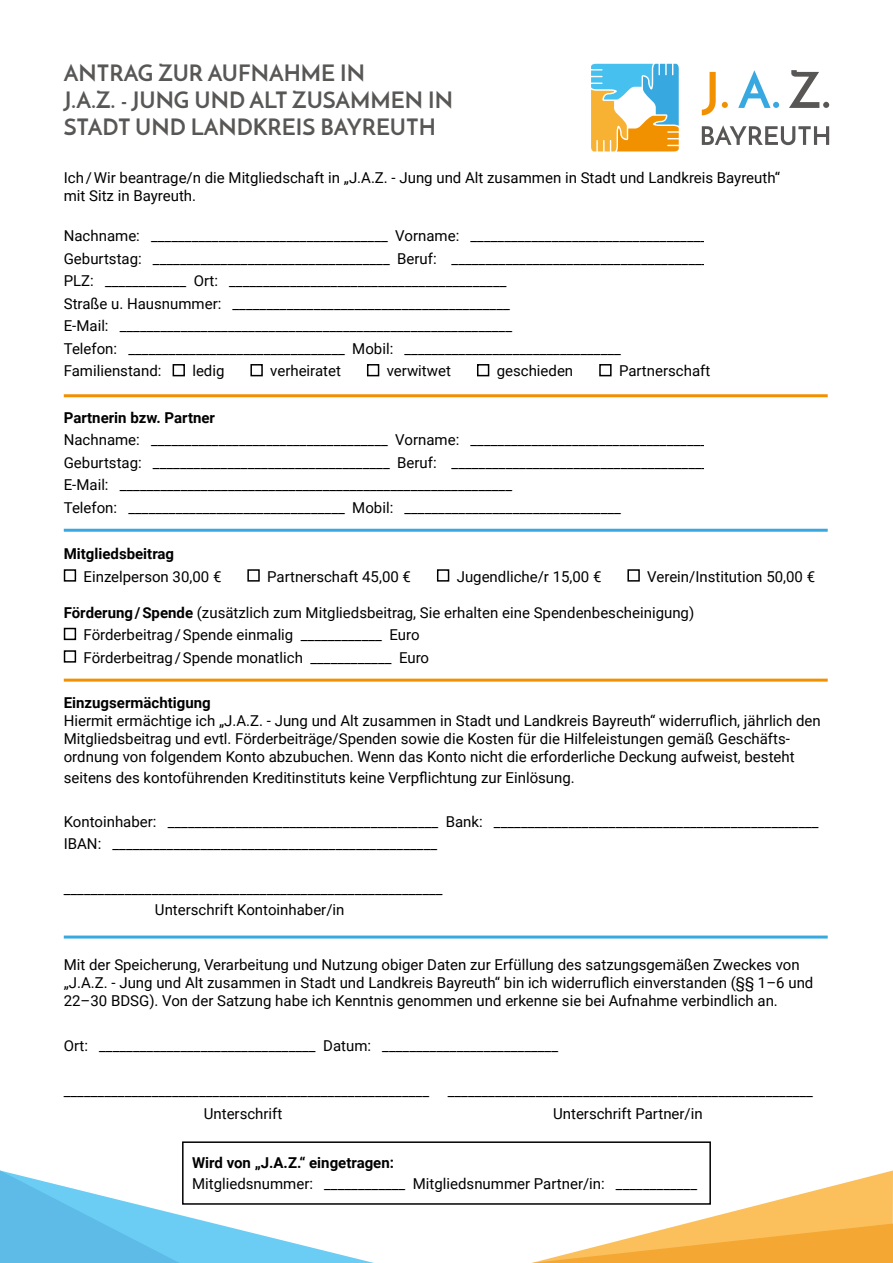
<style>
.page{position:relative;width:893px;height:1263px;background:#fff}
.page>*{position:absolute;margin:0;border:0;box-sizing:border-box;transform-origin:0 0}
.t1{font:700 22.5px/27px "Josefin Sans";color:#585756}
.t2{font:15px/22.5px "Roboto";color:#000}
.t3{font:700 15px "Roboto";color:#000}
.s1{font-weight:700}
</style>
<div class="page">
<svg style="left:591px;top:64px;width:88px;height:87px"></svg>
<svg style="left:702px;top:72px;width:14px;height:43px"></svg>
<svg style="left:722px;top:102px;width:6px;height:6px"></svg>
<svg style="left:738px;top:70px;width:41px;height:38px"></svg>
<svg style="left:789px;top:70px;width:40px;height:38px"></svg>
<svg style="left:702px;top:125px;width:127px;height:20px"></svg>
<div style="left:173px;top:364px;width:12px;height:12px;border:2px solid #000"></div>
<div style="left:250px;top:364px;width:13px;height:12px;border:2px solid #000"></div>
<div style="left:367px;top:364px;width:12px;height:12px;border:2px solid #000"></div>
<div style="left:477px;top:364px;width:12px;height:12px;border:2px solid #000"></div>
<div style="left:599px;top:364px;width:13px;height:12px;border:2px solid #000"></div>
<div style="left:64px;top:569px;width:12px;height:13px;border:2px solid #000"></div>
<div style="left:247px;top:569px;width:13px;height:13px;border:2px solid #000"></div>
<div style="left:437px;top:569px;width:12px;height:13px;border:2px solid #000"></div>
<div style="left:627px;top:569px;width:13px;height:13px;border:2px solid #000"></div>
<div style="left:64px;top:628px;width:12px;height:12px;border:2px solid #000"></div>
<div style="left:64px;top:650px;width:12px;height:13px;border:2px solid #000"></div>
<hr style="left:64px;top:394px;width:764px;height:3px;background:#f29100">
<hr style="left:64px;top:679px;width:764px;height:3px;background:#f29100">
<hr style="left:64px;top:529px;width:764px;height:3px;background:#38a8e0">
<hr style="left:64px;top:935px;width:764px;height:3px;background:#38a8e0">
<svg style="left:0;top:1141px;width:893px;height:122px"></svg>
<h1 class="t1" style="left:64px;top:59px;width:391px">ANTRAG ZUR AUFNAHME IN<br>J.A.Z. - JUNG UND ALT ZUSAMMEN IN<br>STADT UND LANDKREIS BAYREUTH</h1>
<p class="t2" style="left:64px;top:168px;width:718px;line-height:18px">Ich/Wir beantrage/n die Mitgliedschaft in „J.A.Z. - Jung und Alt zusammen in Stadt und Landkreis Bayreuth“ mit Sitz in Bayreuth.</p>
<p class="t2" style="left:64px;top:224px;width:646px">Nachname: ___________________________________ Vorname: ___________________________________ Geburtstag: ___________________________________ Beruf: ______________________________________ PLZ: ____________ Ort: _________________________________________<br>Straße u. Hausnummer: _________________________________________<br>E-Mail: __________________________________________________________<br>Telefon: ________________________________ Mobil: ________________________________ Familienstand:</p>
<p class="t2" style="left:192px;top:359px;width:34px">ledig</p>
<p class="t2" style="left:270px;top:359px;width:72px">verheiratet</p>
<p class="t2" style="left:387px;top:359px;width:66px">verwitwet</p>
<p class="t2" style="left:497px;top:359px;width:78px">geschieden</p>
<p class="t2" style="left:619px;top:359px;width:93px">Partnerschaft</p>
<p class="t3" style="left:64px;top:407px;width:153px">Partnerin bzw. Partner</p>
<p class="t2" style="left:64px;top:428px;width:646px">Nachname: ___________________________________ Vorname: ___________________________________ Geburtstag: ___________________________________ Beruf: ______________________________________ E-Mail: __________________________________________________________<br>Telefon: ________________________________ Mobil: ________________________________</p>
<p class="t3" style="left:64px;top:543px;width:112px">Mitgliedsbeitrag</p>
<p class="t2" style="left:84px;top:564px;width:139px">Einzelperson 30,00 €</p>
<p class="t2" style="left:267px;top:564px;width:145px">Partnerschaft 45,00 €</p>
<p class="t2" style="left:457px;top:564px;width:146px">Jugendliche/r 15,00 €</p>
<p class="t2" style="left:647px;top:564px;width:169px">Verein/Institution 50,00 €</p>
<p class="t2" style="left:84px;top:600px;width:612px;text-indent:-20px"><span class="s1">Förderung/Spende</span> (zusätzlich zum Mitgliedsbeitrag, Sie erhalten eine Spendenbescheinigung)<br>Förderbeitrag/Spende einmalig ____________ Euro<br>Förderbeitrag/Spende monatlich ____________ Euro</p>
<p class="t3" style="left:64px;top:692px;width:148px">Einzugsermächtigung</p>
<p class="t2" style="left:64px;top:711px;width:758px;line-height:18px">Hiermit ermächtige ich „J.A.Z. - Jung und Alt zusammen in Stadt und Landkreis Bayreuth“ widerruflich, jährlich den<br>Mitgliedsbeitrag und evtl. Förderbeiträge/Spenden sowie die Kosten für die Hilfeleistungen gemäß Geschäfts&shy;ordnung von folgendem Konto abzubuchen. Wenn das Konto nicht die erforderliche Deckung aufweist, besteht</p>
<p class="t2" style="left:64px;top:766px;width:513px">seitens des kontoführenden Kreditinstituts keine Verpflichtung zur Einlösung.</p>
<p class="t2" style="left:64px;top:810px;width:756px">Kontoinhaber: ________________________________________ Bank: ________________________________________________<br>IBAN: ________________________________________________</p>
<p class="t2" style="left:64px;top:878px;width:380px;line-height:21px;text-align:center">________________________________________________________<br>Unterschrift Kontoinhaber/in</p>
<p class="t2" style="left:64px;top:955px;width:751px;line-height:18px">Mit der Speicherung, Verarbeitung und Nutzung obiger Daten zur Erfüllung des satzungsgemäßen Zweckes von „J.A.Z. - Jung und Alt zusammen in Stadt und Landkreis Bayreuth“ bin ich widerruflich einverstanden (§§ 1–6 und<br>22–30 BDSG). Von der Satzung habe ich Kenntnis genommen und erkenne sie bei Aufnahme verbindlich an.</p>
<p class="t2" style="left:64px;top:1034px;width:496px">Ort: ________________________________ Datum: __________________________</p>
<p class="t2" style="left:64px;top:1079px;width:751px">______________________________________________________ ______________________________________________________</p>
<p class="t2" style="left:204px;top:1102px;width:80px">Unterschrift</p>
<p class="t2" style="left:553px;top:1102px;width:151px">Unterschrift Partner/in</p>
<p class="t3" style="left:192px;top:1152px;width:203px">Wird von „J.A.Z.“ eingetragen:</p>
<p class="t2" style="left:192px;top:1172px;width:507px">Mitgliedsnummer: ____________ Mitgliedsnummer Partner/in: ____________</p>
</div>
